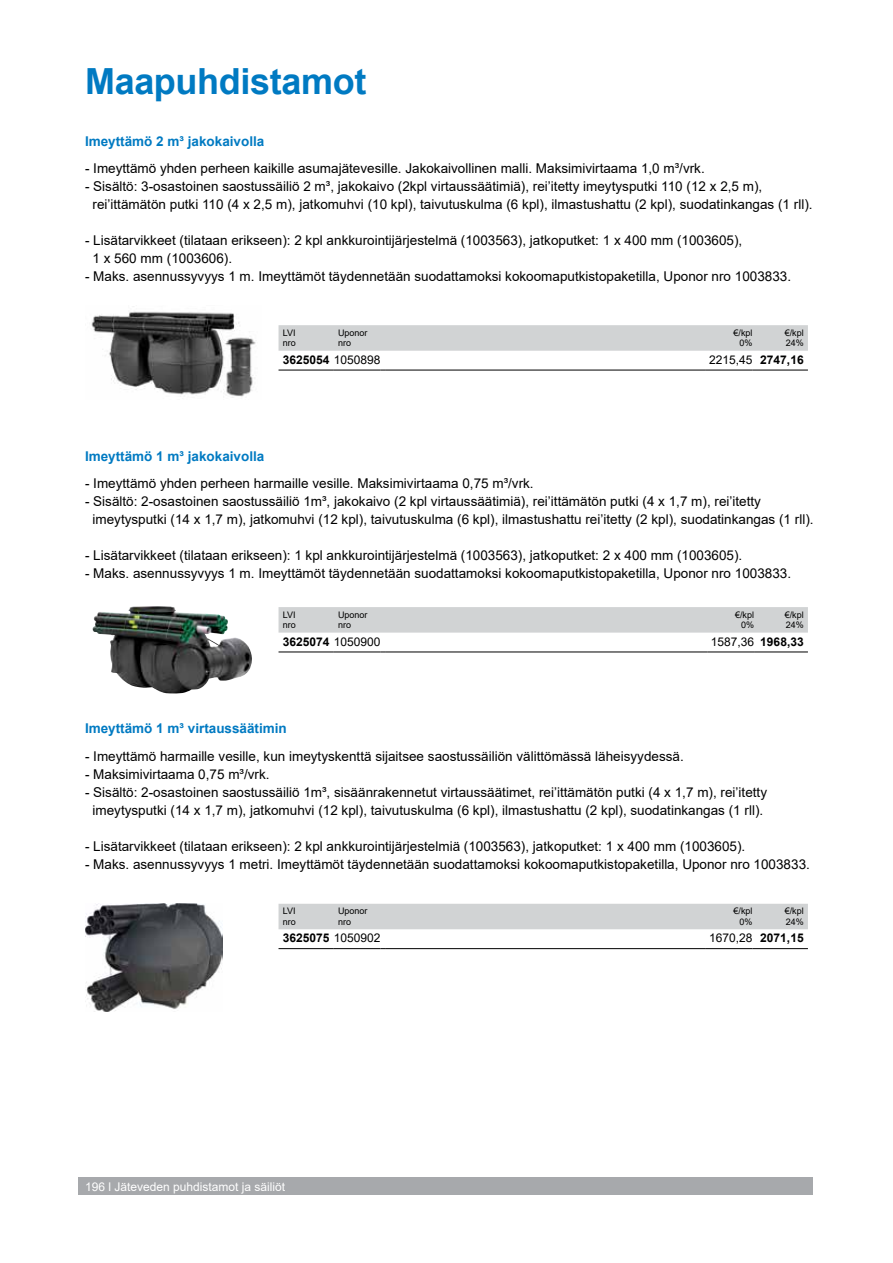
<style>
.page{position:relative;width:893px;height:1263px;background:#fff}
.page>*{position:absolute;margin:0;border:0;box-sizing:border-box;transform-origin:0 0}
.t1{font:700 36px "Arial";letter-spacing:-.01em;color:#007ac2}
.t2{font:13.5px/18px "Arial";color:#000}
.t3{font:700 13.5px "Arial";color:#007ac2}
.t4{font:700 12px "Arial";color:#000}
.t5{font:12px "Arial";color:#000}
.t6{font:12px "Arial";color:#fff}
.t7{font:9px/10.8px "Arial";color:#000}
.s1{font-weight:400}
.s2{font-weight:700}
</style>
<div class="page">
<img style="left:91px;top:306px;width:165px;height:92px">
<img style="left:92px;top:606px;width:160px;height:88px">
<img style="left:85px;top:904px;width:138px;height:107px">
<div style="left:279px;top:325px;width:529px;height:26px;background:#d1d3d4"></div>
<hr style="left:279px;top:370px;width:55px;height:1px;background:#000">
<hr style="left:334px;top:370px;width:47px;height:1px;background:#000">
<hr style="left:385px;top:370px;width:321px;height:1px;background:#000">
<hr style="left:706px;top:370px;width:47px;height:1px;background:#000">
<hr style="left:753px;top:370px;width:55px;height:1px;background:#000">
<div style="left:279px;top:607px;width:529px;height:26px;background:#d1d3d4"></div>
<hr style="left:279px;top:652px;width:55px;height:1px;background:#000">
<hr style="left:334px;top:652px;width:47px;height:1px;background:#000">
<hr style="left:385px;top:652px;width:322px;height:1px;background:#000">
<hr style="left:707px;top:652px;width:47px;height:1px;background:#000">
<hr style="left:754px;top:652px;width:54px;height:1px;background:#000">
<div style="left:279px;top:904px;width:529px;height:25px;background:#d1d3d4"></div>
<hr style="left:279px;top:948px;width:55px;height:1px;background:#000">
<hr style="left:334px;top:948px;width:47px;height:1px;background:#000">
<hr style="left:385px;top:948px;width:321px;height:1px;background:#000">
<hr style="left:706px;top:948px;width:47px;height:1px;background:#000">
<hr style="left:753px;top:948px;width:55px;height:1px;background:#000">
<div style="left:78px;top:1178px;width:734px;height:17px;background:#a7a9ac"></div>
<h1 class="t1" style="left:85px;top:56px;width:283px">Maapuhdistamot</h1>
<p class="t3" style="left:85px;top:132px;width:181px">Imeyttämö 2 m³ jakokaivolla</p>
<p class="t2" style="left:85px;top:159px;width:621px">- Imeyttämö yhden perheen kaikille asumajätevesille. Jakokaivollinen malli. Maksimivirtaama 1,0 m³/vrk.</p>
<p class="t2" style="left:93px;top:177px;width:721px;text-indent:-8px">- Sisältö: 3-osastoinen saostussäiliö 2 m³, jakokaivo (2kpl virtaussäätimiä), rei’itetty imeytysputki 110 (12 x 2,5 m), rei’ittämätön putki 110 (4 x 2,5 m), jatkomuhvi (10 kpl), taivutuskulma (6 kpl), ilmastushattu (2 kpl), suodatinkangas (1 rll).</p>
<p class="t2" style="left:93px;top:231px;width:651px;text-indent:-8px">- Lisätarvikkeet (tilataan erikseen): 2 kpl ankkurointijärjestelmä (1003563), jatkoputket: 1 x 400 mm (1003605),<br>1 x 560 mm (1003606).</p>
<p class="t2" style="left:85px;top:267px;width:708px">- Maks. asennussyvyys 1 m. Imeyttämöt täydennetään suodattamoksi kokoomaputkistopaketilla, Uponor nro 1003833.</p>
<p class="t7" style="left:283px;top:327px;width:15px">LVI nro</p>
<p class="t7" style="left:338px;top:327px;width:31px">Uponor nro</p>
<p class="t7" style="left:734px;top:327px;width:21px;text-align:right">€/kpl<br>0%</p>
<p class="t7" style="left:785px;top:327px;width:21px">€/kpl<br>24%</p>
<p class="t4" style="left:283px;top:351px;width:99px">3625054 <span class="s1">1050898</span></p>
<p class="t5" style="left:709px;top:351px;width:96px">2215,45 <span class="s2">2747,16</span></p>
<p class="t3" style="left:85px;top:447px;width:181px">Imeyttämö 1 m³ jakokaivolla</p>
<p class="t2" style="left:85px;top:474px;width:450px">- Imeyttämö yhden perheen harmaille vesille. Maksimivirtaama 0,75 m³/vrk.</p>
<p class="t2" style="left:93px;top:492px;width:722px;text-indent:-8px">- Sisältö: 2-osastoinen saostussäiliö 1m³, jakokaivo (2 kpl virtaussäätimiä), rei’ittämätön putki (4 x 1,7 m), rei’itetty imeytysputki (14 x 1,7 m), jatkomuhvi (12 kpl), taivutuskulma (6 kpl), ilmastushattu rei’itetty (2 kpl), suodatinkangas (1 rll).</p>
<p class="t2" style="left:85px;top:546px;width:659px">- Lisätarvikkeet (tilataan erikseen): 1 kpl ankkurointijärjestelmä (1003563), jatkoputket: 2 x 400 mm (1003605).</p>
<p class="t2" style="left:85px;top:564px;width:708px">- Maks. asennussyvyys 1 m. Imeyttämöt täydennetään suodattamoksi kokoomaputkistopaketilla, Uponor nro 1003833.</p>
<p class="t7" style="left:283px;top:609px;width:15px">LVI nro</p>
<p class="t7" style="left:338px;top:609px;width:31px">Uponor nro</p>
<p class="t7" style="left:735px;top:609px;width:21px;text-align:right">€/kpl<br>0%</p>
<p class="t7" style="left:785px;top:609px;width:21px">€/kpl<br>24%</p>
<p class="t4" style="left:283px;top:633px;width:99px">3625074 <span class="s1">1050900</span></p>
<p class="t5" style="left:711px;top:633px;width:94px">1587,36 <span class="s2">1968,33</span></p>
<p class="t3" style="left:85px;top:719px;width:203px">Imeyttämö 1 m³ virtaussäätimin</p>
<p class="t2" style="left:85px;top:747px;width:600px">- Imeyttämö harmaille vesille, kun imeytyskenttä sijaitsee saostussäiliön välittömässä läheisyydessä.</p>
<p class="t2" style="left:85px;top:765px;width:186px">- Maksimivirtaama 0,75 m³/vrk.</p>
<p class="t2" style="left:85px;top:783px;width:683px;text-align:center">- Sisältö: 2-osastoinen saostussäiliö 1m³, sisäänrakennetut virtaussäätimet, rei’ittämätön putki (4 x 1,7 m), rei’itetty imeytysputki (14 x 1,7 m), jatkomuhvi (12 kpl), taivutuskulma (6 kpl), ilmastushattu (2 kpl), suodatinkangas (1 rll).</p>
<p class="t2" style="left:85px;top:837px;width:662px">- Lisätarvikkeet (tilataan erikseen): 2 kpl ankkurointijärjestelmiä (1003563), jatkoputket: 1 x 400 mm (1003605).</p>
<p class="t2" style="left:85px;top:855px;width:726px">- Maks. asennussyvyys 1 metri. Imeyttämöt täydennetään suodattamoksi kokoomaputkistopaketilla, Uponor nro 1003833.</p>
<p class="t7" style="left:283px;top:905px;width:15px">LVI nro</p>
<p class="t7" style="left:338px;top:905px;width:31px">Uponor nro</p>
<p class="t7" style="left:734px;top:905px;width:21px;text-align:right">€/kpl<br>0%</p>
<p class="t7" style="left:785px;top:905px;width:21px">€/kpl<br>24%</p>
<p class="t4" style="left:283px;top:929px;width:99px">3625075 <span class="s1">1050902</span></p>
<p class="t5" style="left:709px;top:930px;width:96px">1670,28 <span class="s2">2071,15</span></p>
<p class="t6" style="left:85px;top:1178px;width:202px">196 l Jäteveden puhdistamot ja säiliöt</p>
</div>
